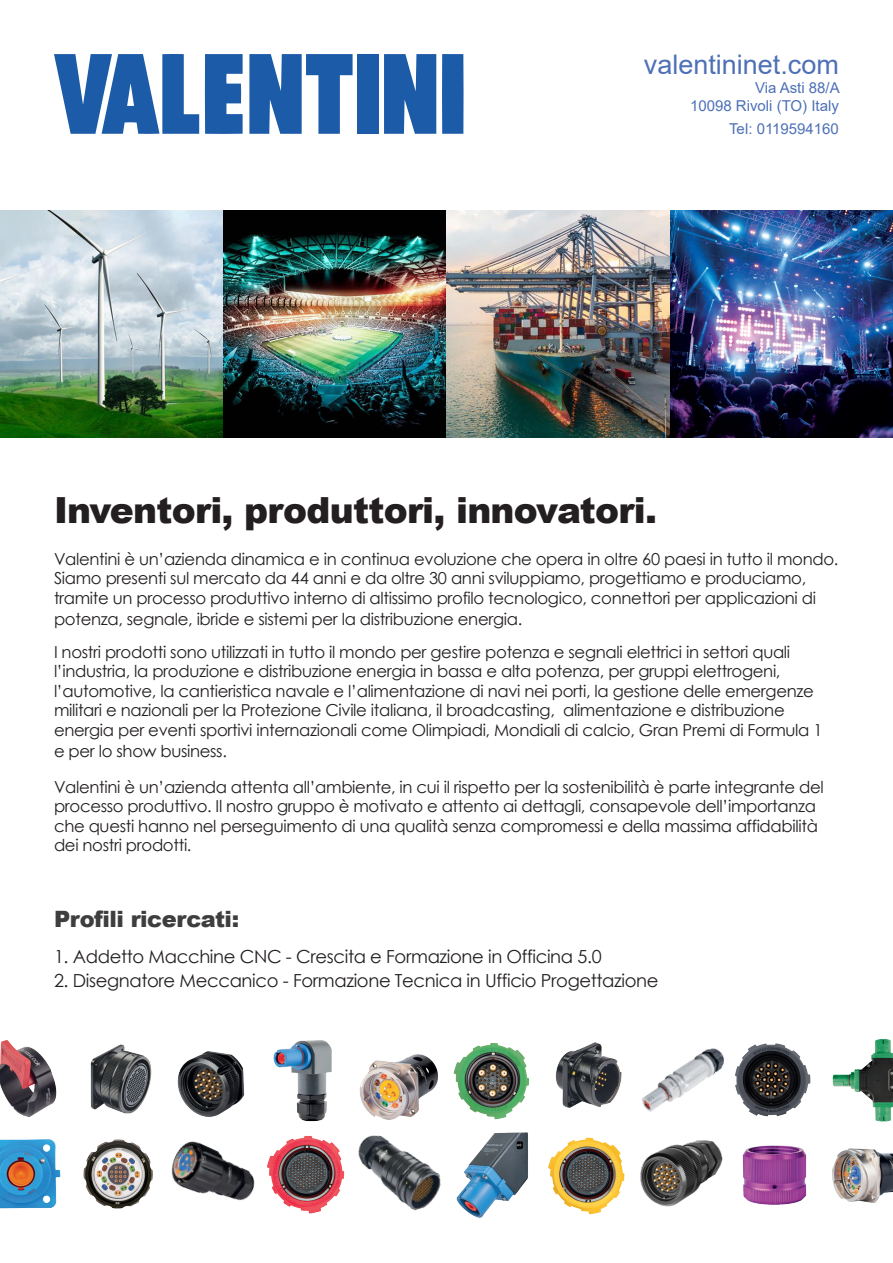
<style>
.page{position:relative;width:893px;height:1263px;background:#fff}
.page>*{position:absolute;margin:0;border:0;box-sizing:border-box;transform-origin:0 0}
.t1{font:900 36px "Arial";letter-spacing:-.02em;color:#231f20}
.t2{font:27px "Arial";color:#4d70b7}
.t3{font:900 22.5px "Arial";letter-spacing:-.02em;color:#3e3e3f}
.t4{font:18px "Century Gothic";letter-spacing:-.02em;color:#231f20}
.t5{font:16.5px/19.5px "Century Gothic";letter-spacing:-.02em;color:#231f20}
.t6{font:15px "Arial";color:#4d70b7}
</style>
<div class="page">
<svg style="left:384px;top:54px;width:52px;height:80px;background:#326bb0"></svg>
<svg style="left:205px;top:54px;width:38px;height:80px;background:#3a70b3"></svg>
<svg style="left:249px;top:54px;width:104px;height:80px"></svg>
<svg style="left:54px;top:54px;width:145px;height:80px"></svg>
<svg style="left:442px;top:54px;width:22px;height:80px;background:#2360aa"></svg>
<div style="left:357px;top:54px;width:22px;height:80px;background:#1c5ba8"></div>
<img style="left:0;top:210px;width:893px;height:227px">
<img style="left:640px;top:1140px;width:82px;height:67px">
<img style="left:642px;top:1048px;width:82px;height:64px">
<img style="left:548px;top:1137px;width:77px;height:78px">
<img style="left:555px;top:1042px;width:67px;height:66px">
<img style="left:453px;top:1043px;width:77px;height:77px">
<img style="left:456px;top:1132px;width:72px;height:86px">
<img style="left:171px;top:1141px;width:84px;height:60px">
<img style="left:177px;top:1051px;width:68px;height:66px">
<img style="left:273px;top:1040px;width:59px;height:82px">
<img style="left:267px;top:1135px;width:78px;height:79px">
<img style="left:742px;top:1145px;width:65px;height:60px">
<img style="left:735px;top:1043px;width:76px;height:74px">
<img style="left:83px;top:1139px;width:70px;height:70px">
<img style="left:90px;top:1044px;width:62px;height:70px">
<img style="left:832px;top:1148px;width:61px;height:55px">
<img style="left:832px;top:1039px;width:61px;height:83px">
<img style="left:358px;top:1135px;width:83px;height:76px">
<img style="left:359px;top:1054px;width:79px;height:66px">
<img style="left:0;top:1040px;width:57px;height:77px">
<img style="left:0;top:1139px;width:61px;height:70px">
<p class="t2" style="left:644px;top:46px;width:197px">valentininet.com</p>
<p class="t6" style="left:755px;top:78px;width:86px">Via Asti 88/A</p>
<p class="t6" style="left:690px;top:96px;width:150px">10098 Rivoli (TO) Italy</p>
<p class="t6" style="left:729px;top:118px;width:111px">Tel: 0119594160</p>
<p class="t1" style="left:54px;top:484px;width:604px">Inventori, produttori, innovatori.</p>
<p class="t5" style="left:54px;top:549px;width:786px">Valentini è un’azienda dinamica e in continua evoluzione che opera in oltre 60 paesi in tutto il mondo.<br>Siamo presenti sul mercato da 44 anni e da oltre 30 anni sviluppiamo, progettiamo e produciamo, tramite un processo produttivo interno di altissimo profilo tecnologico, connettori per applicazioni di</p>
<p class="t5" style="left:54px;top:609px;width:470px">potenza, segnale, ibride e sistemi per la distribuzione energia.</p>
<p class="t5" style="left:54px;top:642px;width:770px">I nostri prodotti sono utilizzati in tutto il mondo per gestire potenza e segnali elettrici in settori quali l’industria, la produzione e distribuzione energia in bassa e alta potenza, per gruppi elettrogeni, l’automotive, la cantieristica navale e l’alimentazione di navi nei porti, la gestione delle emergenze militari e nazionali per la Protezione Civile italiana, il broadcasting, alimentazione e distribuzione energia per eventi sportivi internazionali come Olimpiadi, Mondiali di calcio, Gran Premi di Formula 1</p>
<p class="t5" style="left:54px;top:741px;width:174px">e per lo show business.</p>
<p class="t5" style="left:54px;top:777px;width:771px">Valentini è un’azienda attenta all’ambiente, in cui il rispetto per la sostenibilità è parte integrante del processo produttivo. Il nostro gruppo è motivato e attento ai dettagli, consapevole dell’importanza che questi hanno nel perseguimento di una qualità senza compromessi e della massima affidabilità dei nostri prodotti.</p>
<p class="t3" style="left:54px;top:902px;width:187px">Profili ricercati:</p>
<p class="t4" style="left:54px;top:944px;width:549px">1. Addetto Macchine CNC - Crescita e Formazione in Officina 5.0</p>
<p class="t4" style="left:54px;top:968px;width:606px">2. Disegnatore Meccanico - Formazione Tecnica in Ufficio Progettazione</p>
</div>
